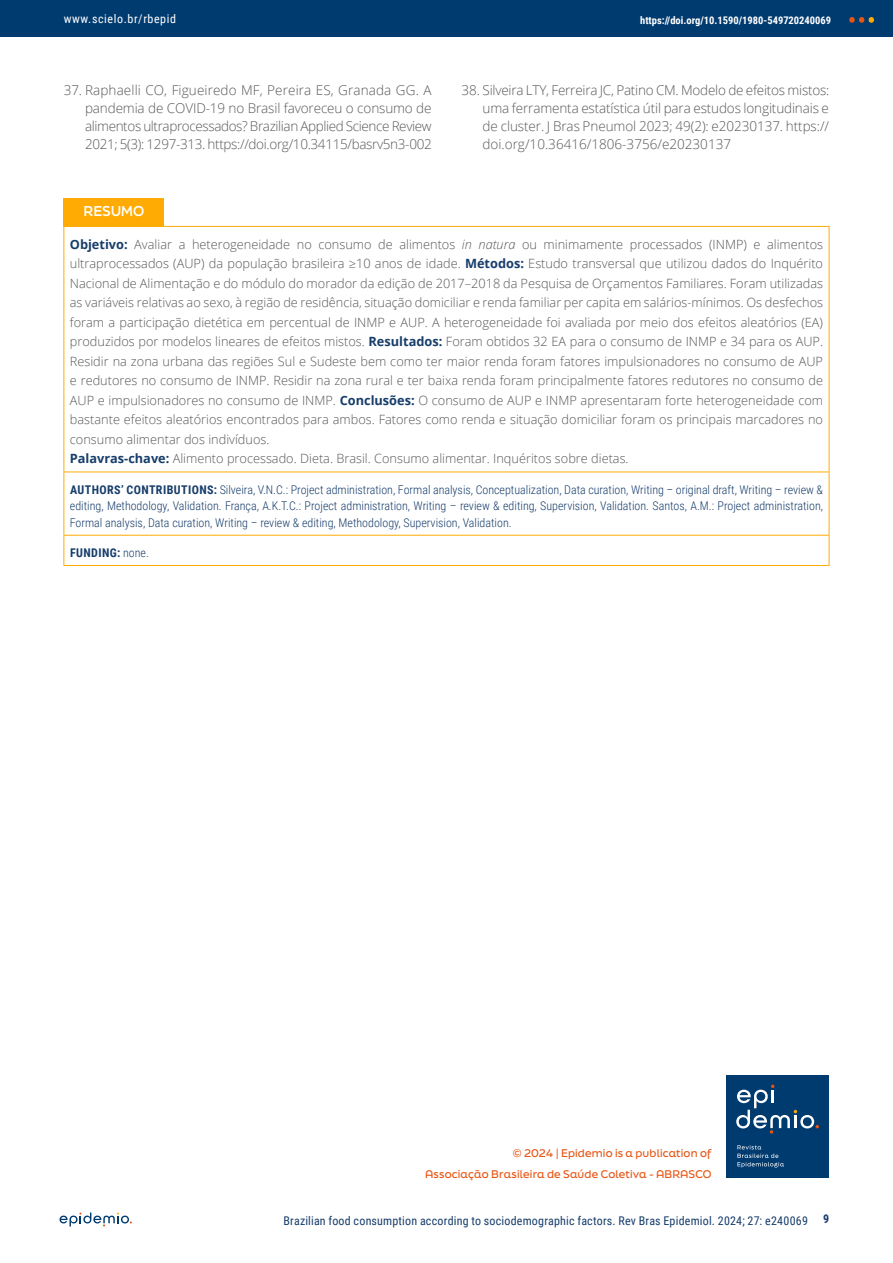
<style>
.page{position:relative;width:893px;height:1263px;background:#fff}
.page>*{position:absolute;margin:0;border:0;box-sizing:border-box;transform-origin:0 0}
.t1{font:300 13.5px/18px "Open Sans";letter-spacing:-.015em;color:#575756;text-align:justify}
.t2{font:700 13.5px "Final Six";letter-spacing:-.01em;color:#fff}
.t3{font:300 12.75px/19.5px "Open Sans";color:#575756}
.t4{font:300 12px/16.5px "Roboto Condensed";color:#173d6b;text-align:justify}
.t5{font:12px "Roboto Condensed";letter-spacing:.015em;color:#173d6b}
.t6{font:12px "Roboto Condensed";letter-spacing:.05em;color:#fff}
.t7{font:700 12px "Roboto Condensed";letter-spacing:.035em;color:#173d6b}
.t8{font:500 10.5px/21px "Final Six";letter-spacing:.015em;color:#e85412;text-align:right}
.t9{font:700 10.5px "Roboto Condensed";color:#fff}
.s1{font-weight:700;color:#173d6b}
.s2{font-style:italic}
.s3{font-weight:700}
.s4{font-weight:300}
</style>
<div class="page">
<div style="left:0;top:0;width:893px;height:36px;background:#003b70"></div>
<svg style="left:849px;top:17px;width:25px;height:6px"></svg>
<svg style="left:60px;top:1212px;width:72px;height:14px"></svg>
<div style="left:64px;top:198px;width:100px;height:28px;background:#ffab03"></div>
<hr style="left:829px;top:472px;width:1px;height:63px;background:#ffab03">
<svg style="left:829px;top:536px;width:1px;height:29px"></svg>
<hr style="left:64px;top:472px;width:1px;height:63px;background:#ffab03">
<hr style="left:64px;top:535px;width:100px;height:1px;background:#ffab03">
<hr style="left:164px;top:535px;width:665px;height:1px;background:#ffab03">
<svg style="left:64px;top:536px;width:1px;height:29px"></svg>
<hr style="left:64px;top:565px;width:100px;height:1px;background:#ffab03">
<hr style="left:164px;top:565px;width:665px;height:1px;background:#ffab03">
<hr style="left:64px;top:226px;width:100px;height:1px;background:#ffab03">
<hr style="left:64px;top:227px;width:1px;height:245px;background:#ffab03">
<hr style="left:164px;top:226px;width:665px;height:1px;background:#ffab03">
<hr style="left:829px;top:227px;width:1px;height:245px;background:#ffab03">
<hr style="left:64px;top:472px;width:100px;height:1px;background:#ffab03">
<hr style="left:164px;top:472px;width:665px;height:1px;background:#ffab03">
<div style="left:726px;top:1075px;width:103px;height:103px;background:#003b70"></div>
<svg style="left:737px;top:1145px;width:47px;height:22px"></svg>
<svg style="left:736px;top:1084px;width:83px;height:49px"></svg>
<p class="t6" style="left:64px;top:10px;width:114px">www.scielo.br/rbepid</p>
<p class="t9" style="left:640px;top:12px;width:192px">https://doi.org/10.1590/1980-549720240069</p>
<p class="t1" style="left:85px;top:81px;width:348px;text-indent:-21px">37. Raphaelli CO, Figueiredo MF, Pereira ES, Granada GG. A pandemia de COVID-19 no Brasil favoreceu o consumo de alimentos ultraprocessados? Brazilian Applied Science Review 2021; 5(3): 1297-313. https://doi.org/10.34115/basrv5n3-002</p>
<p class="t1" style="left:483px;top:81px;width:348px;text-indent:-21px">38. Silveira LTY, Ferreira JC, Patino CM. Modelo de efeitos mistos: uma ferramenta estatística útil para estudos longitudinais e de cluster. J Bras Pneumol 2023; 49(2): e20230137. https:// doi.org/10.36416/1806-3756/e20230137</p>
<p class="t2" style="left:84px;top:201px;width:62px">RESUMO</p>
<p class="t3" style="left:70px;top:234px;width:755px"><span class="s1">Objetivo:</span> Avaliar a heterogeneidade no consumo de alimentos <span class="s2">in natura</span> ou minimamente processados (INMP) e alimentos ultraprocessados (AUP) da população brasileira ≥10 anos de idade. <span class="s1">Métodos:</span> Estudo transversal que utilizou dados do Inquérito Nacional de Alimentação e do módulo do morador da edição de 2017–2018 da Pesquisa de Orçamentos Familiares. Foram utilizadas as variáveis relativas ao sexo, à região de residência, situação domiciliar e renda familiar per capita em salários-mínimos. Os desfechos foram a participação dietética em percentual de INMP e AUP. A heterogeneidade foi avaliada por meio dos efeitos aleatórios (EA) produzidos por modelos lineares de efeitos mistos. <span class="s1">Resultados:</span> Foram obtidos 32 EA para o consumo de INMP e 34 para os AUP.<br>Residir na zona urbana das regiões Sul e Sudeste bem como ter maior renda foram fatores impulsionadores no consumo de AUP e redutores no consumo de INMP. Residir na zona rural e ter baixa renda foram principalmente fatores redutores no consumo de AUP e impulsionadores no consumo de INMP. <span class="s1">Conclusões:</span> O consumo de AUP e INMP apresentaram forte heterogeneidade com bastante efeitos aleatórios encontrados para ambos. Fatores como renda e situação domiciliar foram os principais marcadores no consumo alimentar dos indivíduos.<br><span class="s1">Palavras-chave:</span> Alimento processado. Dieta. Brasil. Consumo alimentar. Inquéritos sobre dietas.</p>
<p class="t4" style="left:70px;top:481px;width:755px"><span class="s3">AUTHORS’ CONTRIBUTIONS:</span> Silveira, V.N.C.: Project administration, Formal analysis, Conceptualization, Data curation, Writing – original draft, Writing – review &amp; editing, Methodology, Validation. França, A.K.T.C.: Project administration, Writing – review &amp; editing, Supervision, Validation. Santos, A.M.: Project administration, Formal analysis, Data curation, Writing – review &amp; editing, Methodology, Supervision, Validation.</p>
<p class="t7" style="left:70px;top:544px;width:80px">FUNDING: <span class="s4">none.</span></p>
<p class="t8" style="left:425px;top:1142px;width:288px">© 2024 | Epidemio is a publication of<br>Associação Brasileira de Saúde Coletiva - ABRASCO</p>
<p class="t5" style="left:283px;top:1212px;width:526px">Brazilian food consumption according to sociodemographic factors. Rev Bras Epidemiol. 2024; 27: e240069</p>
<p class="t7" style="left:823px;top:1211px;width:8px">9</p>
</div>
